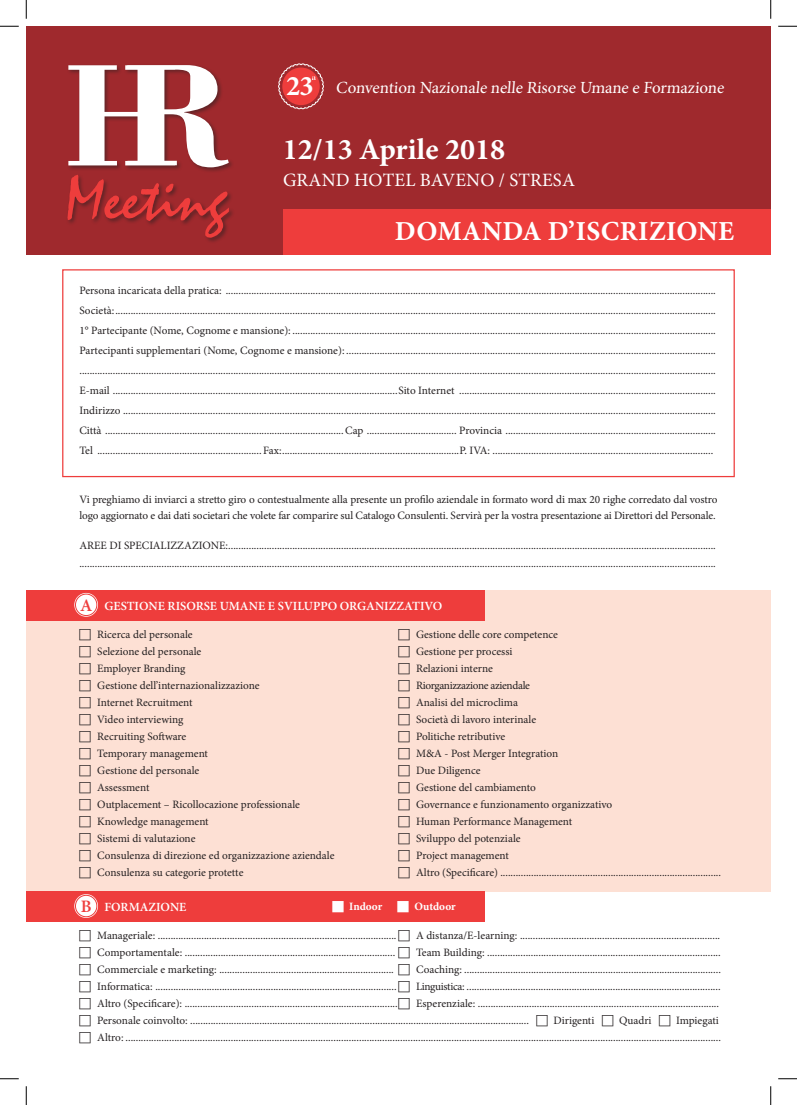
<style>
.page{position:relative;width:797px;height:1105px;background:#fff}
.page>*{position:absolute;margin:0;border:0;box-sizing:border-box;transform-origin:0 0}
.t1{font:700 30px "Minion Pro";color:#fff}
.t2{font:700 27.5px "Minion Pro";letter-spacing:.01em;color:#fff}
.t3{font:18.75px "Minion Pro";letter-spacing:.01em;color:#fff}
.t4{font:600 17.5px "Minion Pro";color:#ee3d3c}
.t5{font:17px "Minion Pro";color:#fff}
.t6{font:600 12.5px "Minion Pro";color:#fff}
.t7{font:11.25px/20px "Minion Pro";letter-spacing:-.005em;color:#231f20}
.t8{font:11.25px "Minion Pro";letter-spacing:-.03em;color:#231f20}
.t9{font:700 11.25px "Minion Pro";color:#fff}
.s1{font-weight:700;font-size:28.38px}
</style>
<div class="page">
<div style="left:26px;top:591px;width:744px;height:301px;background:#fde0d4"></div>
<div style="left:62px;top:269px;width:672px;height:208px;border:1px solid #ee3d3c"></div>
<div style="left:26px;top:26px;width:744px;height:229px;background:#9f292d"></div>
<div style="left:283px;top:209px;width:487px;height:46px;background:#ee3d3c"></div>
<div style="left:66px;top:64px;width:169px;height:180px;background:#231f20;opacity:.5"></div>
<svg style="left:67px;top:175px;width:162px;height:63px"></svg>
<svg style="left:68px;top:65px;width:161px;height:102px"></svg>
<svg style="left:278px;top:63px;width:46px;height:47px"></svg>
<div style="left:26px;top:591px;width:458px;height:30px;background:#ee3d3c"></div>
<div style="left:26px;top:892px;width:458px;height:30px;background:#ee3d3c"></div>
<svg style="left:74px;top:593px;width:24px;height:24px"></svg>
<div style="left:75px;top:594px;width:22px;height:22px;border:1px solid #ee3d3c;border-radius:50%"></div>
<svg style="left:74px;top:894px;width:24px;height:24px"></svg>
<div style="left:75px;top:895px;width:22px;height:22px;border:1px solid #ee3d3c;border-radius:50%"></div>
<svg style="left:0;top:25px;width:19px;height:2px"></svg>
<svg style="left:778px;top:25px;width:19px;height:2px"></svg>
<svg style="left:0;top:1078px;width:19px;height:1px"></svg>
<svg style="left:778px;top:1078px;width:19px;height:1px"></svg>
<svg style="left:25px;top:0;width:2px;height:19px"></svg>
<svg style="left:25px;top:1086px;width:2px;height:19px"></svg>
<svg style="left:770px;top:0;width:1px;height:19px"></svg>
<svg style="left:770px;top:1086px;width:1px;height:19px"></svg>
<h3 class="t5" style="left:286px;top:76px;width:441px"><span class="s1">23</span> Convention Nazionale nelle Risorse Umane e Formazione</h3>
<h1 class="t1" style="left:283px;top:129px;width:224px">12/13 Aprile 2018</h1>
<h3 class="t3" style="left:283px;top:167px;width:293px">GRAND HOTEL BAVENO / STRESA</h3>
<h2 class="t2" style="left:395px;top:212px;width:341px">DOMANDA D’ISCRIZIONE</h2>
<p class="t7" style="left:79px;top:280px;width:638px;text-align:justify">Persona incaricata della pratica: ...............................................................................................................................................................................................<br>Società:..........................................................................................................................................................................................................................................<br>1° Partecipante (Nome, Cognome e mansione): .....................................................................................................................................................................<br>Partecipanti supplementari (Nome, Cognome e mansione): ................................................................................................................................................ ........................................................................................................................................................................................................................................................<br>E-mail ...............................................................................................................Sito Internet ....................................................................................................<br>Indirizzo .......................................................................................................................................................................................................................................<br>Città .............................................................................................Cap ................................... Provincia ..................................................................................<br>Tel ................................................................ Fax:.....................................................................P. IVA: ......................................................................................</p>
<p class="t7" style="left:79px;top:491px;width:639px;line-height:16.2px">Vi preghiamo di inviarci a stretto giro o contestualmente alla presente un profilo aziendale in formato word di max 20 righe corredato dal vostro logo aggiornato e dai dati societari che volete far comparire sul Catalogo Consulenti. Servirà per la vostra presentazione ai Direttori del Personale.</p>
<p class="t7" style="left:79px;top:536px;width:638px;line-height:18.8px">AREE DI SPECIALIZZAZIONE:.............................................................................................................................................................................................. ........................................................................................................................................................................................................................................................</p>
<h3 class="t4" style="left:80px;top:593px;width:14px">A</h3>
<p class="t6" style="left:104px;top:597px;width:339px">GESTIONE RISORSE UMANE E SVILUPPO ORGANIZZATIVO</p>
<p class="t7" style="left:97px;top:624px;width:97px">Ricerca del personale</p>
<p class="t7" style="left:416px;top:624px;width:143px">Gestione delle core competence</p>
<p class="t7" style="left:97px;top:641px;width:106px">Selezione del personale</p>
<p class="t7" style="left:416px;top:641px;width:98px">Gestione per processi</p>
<p class="t7" style="left:97px;top:658px;width:90px">Employer Branding</p>
<p class="t7" style="left:416px;top:658px;width:78px">Relazioni interne</p>
<p class="t7" style="left:97px;top:675px;width:164px">Gestione dell’internazionalizzazione</p>
<p class="t8" style="left:416px;top:678px;width:115px">Riorganizzazione aziendale</p>
<p class="t7" style="left:97px;top:692px;width:97px">Internet Recruitment</p>
<p class="t7" style="left:416px;top:692px;width:103px">Analisi del microclima</p>
<p class="t7" style="left:97px;top:709px;width:88px">Video interviewing</p>
<p class="t7" style="left:416px;top:709px;width:122px">Società di lavoro interinale</p>
<p class="t7" style="left:97px;top:726px;width:91px">Recruiting Software</p>
<p class="t7" style="left:416px;top:726px;width:91px">Politiche retributive</p>
<p class="t7" style="left:97px;top:743px;width:112px">Temporary management</p>
<p class="t7" style="left:416px;top:743px;width:144px">M&amp;A - Post Merger Integration</p>
<p class="t7" style="left:97px;top:760px;width:104px">Gestione del personale</p>
<p class="t7" style="left:416px;top:760px;width:66px">Due Diligence</p>
<p class="t7" style="left:97px;top:777px;width:54px">Assessment</p>
<p class="t7" style="left:416px;top:777px;width:121px">Gestione del cambiamento</p>
<p class="t7" style="left:97px;top:794px;width:204px">Outplacement – Ricollocazione professionale</p>
<p class="t7" style="left:416px;top:794px;width:198px">Governance e funzionamento organizzativo</p>
<p class="t7" style="left:97px;top:811px;width:113px">Knowledge management</p>
<p class="t7" style="left:416px;top:811px;width:158px">Human Performance Management</p>
<p class="t7" style="left:97px;top:828px;width:100px">Sistemi di valutazione</p>
<p class="t7" style="left:416px;top:828px;width:106px">Sviluppo del potenziale</p>
<p class="t7" style="left:97px;top:845px;width:239px">Consulenza di direzione ed organizzazione aziendale</p>
<p class="t7" style="left:416px;top:845px;width:94px">Project management</p>
<p class="t7" style="left:97px;top:862px;width:148px">Consulenza su categorie protette</p>
<p class="t7" style="left:416px;top:862px;width:306px">Altro (Specificare) ......................................................................................</p>
<p class="t6" style="left:104px;top:898px;width:83px">FORMAZIONE</p>
<p class="t7" style="left:97px;top:925px;width:301px">Manageriale: .............................................................................................</p>
<p class="t7" style="left:416px;top:925px;width:306px">A distanza/E-learning: ..............................................................................</p>
<p class="t7" style="left:97px;top:942px;width:299px">Comportamentale: ..................................................................................</p>
<p class="t7" style="left:416px;top:942px;width:306px">Team Building: ...........................................................................................</p>
<p class="t7" style="left:97px;top:959px;width:298px">Commerciale e marketing: ....................................................................</p>
<p class="t7" style="left:416px;top:959px;width:306px">Coaching: ....................................................................................................</p>
<p class="t7" style="left:97px;top:976px;width:301px">Informatica: ..............................................................................................</p>
<p class="t8" style="left:416px;top:979px;width:306px">Linguistica: ...................................................................................................</p>
<p class="t7" style="left:97px;top:993px;width:302px">Altro (Specificare): ...................................................................................</p>
<h3 class="t4" style="left:81px;top:894px;width:12px">B</h3>
<p class="t9" style="left:349px;top:898px;width:35px">Indoor</p>
<p class="t9" style="left:414px;top:898px;width:43px">Outdoor</p>
<p class="t7" style="left:97px;top:995px;width:623px;line-height:17.4px;text-indent:319px">Esperenziale: ..............................................................................................<br>Personale coinvolto: ....................................................................................................................................</p>
<p class="t7" style="left:553px;top:1011px;width:42px">Dirigenti</p>
<p class="t7" style="left:619px;top:1011px;width:34px">Quadri</p>
<p class="t7" style="left:97px;top:1012px;width:625px;line-height:16.6px;text-align:right">Impiegati<br>Altro: ........................................................................................................................................................................................................................................</p>
</div>
